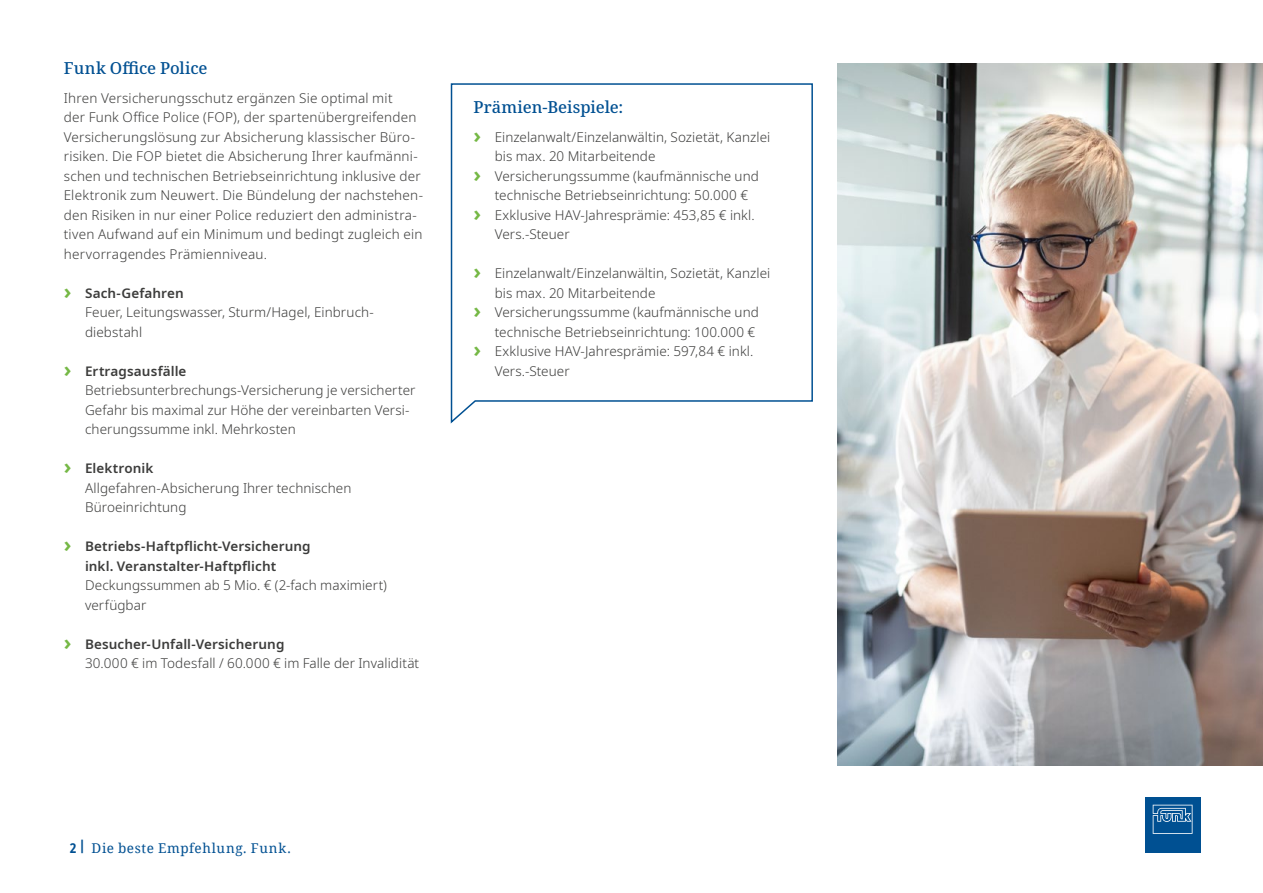
<style>
.page{position:relative;width:1263px;height:893px;background:#fff}
.page>*{position:absolute;margin:0;border:0;box-sizing:border-box;transform-origin:0 0}
.t1{font:500 16.5px "Noto Serif";letter-spacing:-.005em;color:#005092}
.t2{font:300 13.5px/19.5px "Noto Sans";letter-spacing:.01em;color:#3c3c3b}
.t3{font:600 13.5px/19.5px "Noto Sans";letter-spacing:.005em;color:#3c3c3b}
.t4{font:13.5px "Noto Serif";letter-spacing:.045em;color:#005092}
.s1{font-weight:700;font-size:21px;color:#75b845}
.s2{font-weight:600}
.s3{font-family:"Noto Sans";font-weight:700;font-stretch:condensed}
</style>
<div class="page">
<div style="left:1145px;top:797px;width:55px;height:56px;background:#005092"></div>
<svg style="left:1153px;top:805px;width:39px;height:29px"></svg>
<svg style="left:450px;top:83px;width:363px;height:341px"></svg>
<img style="left:838px;top:64px;width:425px;height:702px">
<p class="t1" style="left:64px;top:57px;width:145px">Funk Office Police</p>
<p class="t2" style="left:64px;top:88px;width:361px">Ihren Versicherungsschutz ergänzen Sie optimal mit<br>der Funk Office Police (FOP), der spartenübergreifenden Versicherungslösung zur Absicherung klassischer Büro&shy;risiken. Die FOP bietet die Absicherung Ihrer kaufmänni&shy;schen und technischen Betriebseinrichtung inklusive der Elektronik zum Neuwert. Die Bündelung der nachstehen&shy;den Risiken in nur einer Police reduziert den administra&shy;tiven Aufwand auf ein Minimum und bedingt zugleich ein hervorragendes Prämienniveau.</p>
<p class="t2" style="left:85px;top:283px;width:290px;text-indent:-21px"><span class="s1">›</span> <span class="s2">Sach-Gefahren<br></span>Feuer, Leitungswasser, Sturm/Hagel, Einbruch&shy;diebstahl</p>
<p class="t2" style="left:85px;top:361px;width:332px;text-indent:-21px"><span class="s1">›</span> <span class="s2">Ertragsausfälle </span>Betriebsunterbrechungs-Versicherung je versicherter Gefahr bis maximal zur Höhe der vereinbarten Versi&shy;cherungssumme inkl. Mehrkosten</p>
<p class="t2" style="left:85px;top:459px;width:268px;text-indent:-21px"><span class="s1">›</span> <span class="s2">Elektronik<br></span>Allgefahren-Absicherung Ihrer technischen<br>Büroeinrichtung</p>
<p class="t3" style="left:85px;top:537px;width:227px;text-indent:-21px"><span class="s1">›</span> Betriebs-Haftpflicht-Versicherung inkl. Veranstalter-Haftpflicht</p>
<p class="t2" style="left:85px;top:576px;width:303px">Deckungssummen ab 5 Mio. € (2-fach maximiert) verfügbar</p>
<p class="t2" style="left:85px;top:634px;width:336px;text-indent:-21px"><span class="s1">›</span> <span class="s2">Besucher-Unfall-Versicherung<br></span>30.000 € im Todesfall / 60.000 € im Falle der Invalidität</p>
<p class="t1" style="left:473px;top:96px;width:151px">Prämien-Beispiele:</p>
<p class="t2" style="left:473px;top:127px;width:298px"><span class="s1">›</span> Einzelanwalt/Einzelanwältin, Sozietät, Kanzlei</p>
<p class="t2" style="left:495px;top:147px;width:162px">bis max. 20 Mitarbeitende</p>
<p class="t2" style="left:473px;top:166px;width:287px"><span class="s1">›</span> Versicherungssumme (kaufmännische und</p>
<p class="t2" style="left:495px;top:186px;width:255px">technische Betriebseinrichtung: 50.000 €</p>
<p class="t2" style="left:473px;top:205px;width:283px"><span class="s1">›</span> Exklusive HAV-Jahresprämie: 453,85 € inkl.</p>
<p class="t2" style="left:495px;top:225px;width:76px">Vers.-Steuer</p>
<p class="t2" style="left:473px;top:264px;width:298px"><span class="s1">›</span> Einzelanwalt/Einzelanwältin, Sozietät, Kanzlei</p>
<p class="t2" style="left:495px;top:283px;width:162px">bis max. 20 Mitarbeitende</p>
<p class="t2" style="left:473px;top:303px;width:287px"><span class="s1">›</span> Versicherungssumme (kaufmännische und</p>
<p class="t2" style="left:495px;top:322px;width:262px">technische Betriebseinrichtung: 100.000 €</p>
<p class="t2" style="left:473px;top:342px;width:281px"><span class="s1">›</span> Exklusive HAV-Jahresprämie: 597,84 € inkl.</p>
<p class="t2" style="left:495px;top:361px;width:76px">Vers.-Steuer</p>
<p class="t4" style="left:70px;top:839px;width:222px"><span class="s3">2 </span><sup>|</sup> Die beste Empfehlung. Funk.</p>
</div>
